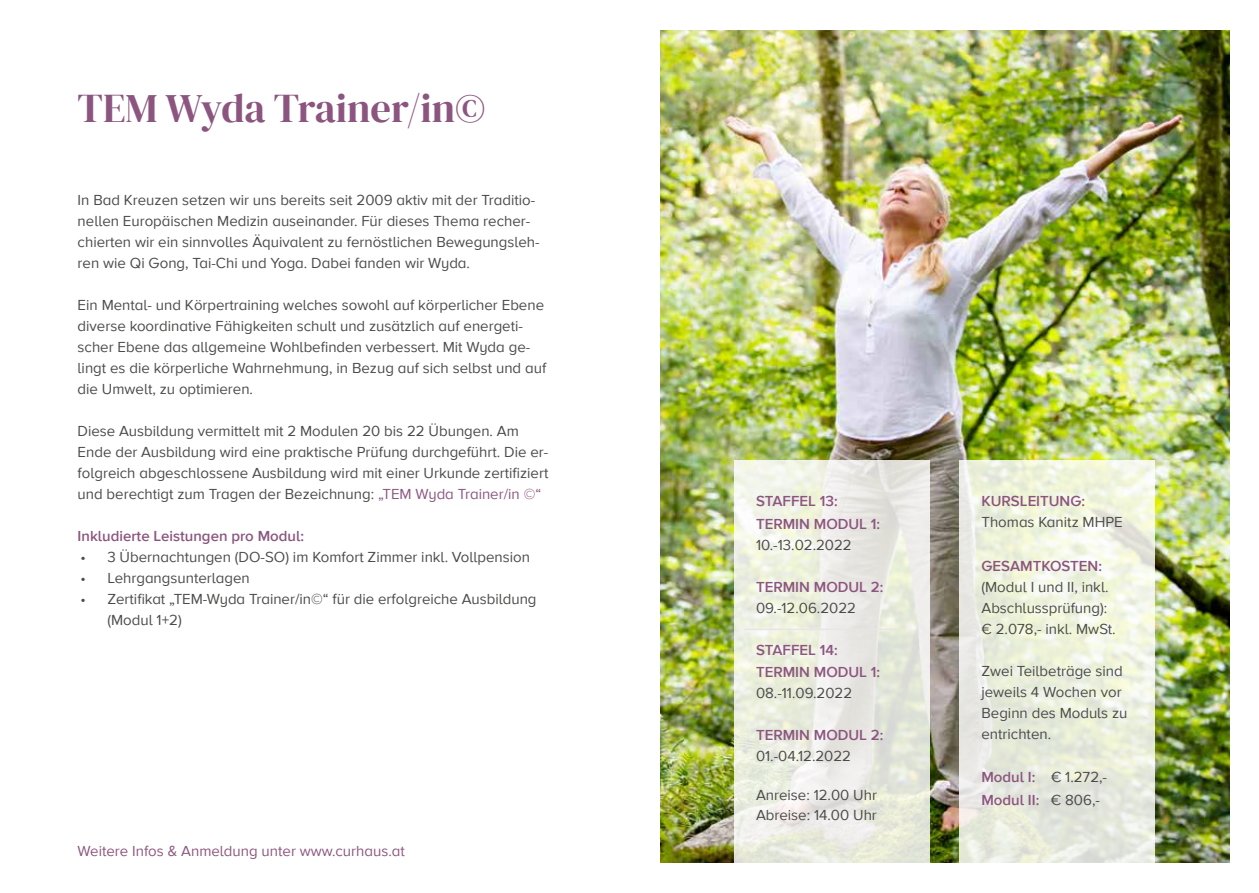
<style>
.page{position:relative;width:1259px;height:893px;background:#fff}
.page>*{position:absolute;margin:0;border:0;box-sizing:border-box;transform-origin:0 0}
.t1{font:40.5px "DM Serif Display";color:#8c557f}
.t2{font:15px/21px "Proxima Nova A";color:#4a4a49}
.t3{font:600 15px/22.5px "Proxima Nova A";color:#8c557f}
.t4{font:15px "Proxima Nova A";color:#8c557f}
.s1{color:#8c557f}
.s2{font-weight:400;color:#4a4a49}
</style>
<div class="page">
<img style="left:661px;top:31px;width:568px;height:831px">
<svg style="left:733px;top:460px;width:196px;height:403px;background:#eaebe1"></svg>
<svg style="left:959px;top:460px;width:195px;height:403px;background:#ebeedf"></svg>
<h1 class="t1" style="left:78px;top:84px;width:409px">TEM Wyda Trainer/in©</h1>
<p class="t2" style="left:78px;top:189px;width:463px">In Bad Kreuzen setzen wir uns bereits seit 2009 aktiv mit der Traditio&shy;nellen Europäischen Medizin auseinander. Für dieses Thema recher&shy;chierten wir ein sinnvolles Äquivalent zu fernöstlichen Bewegungsleh&shy;ren wie Qi Gong, Tai-Chi und Yoga. Dabei fanden wir Wyda.</p>
<p class="t2" style="left:78px;top:294px;width:470px">Ein Mental- und Körpertraining welches sowohl auf körperlicher Ebene diverse koordinative Fähigkeiten schult und zusätzlich auf energeti&shy;scher Ebene das allgemeine Wohlbefinden verbessert. Mit Wyda ge&shy;lingt es die körperliche Wahrnehmung, in Bezug auf sich selbst und auf die Umwelt, zu optimieren.</p>
<p class="t2" style="left:78px;top:420px;width:472px">Diese Ausbildung vermittelt mit 2 Modulen 20 bis 22 Übungen. Am Ende der Ausbildung wird eine praktische Prüfung durchgeführt. Die er&shy;folgreich abgeschlossene Ausbildung wird mit einer Urkunde zertifiziert und berechtigt zum Tragen der Bezeichnung: <span class="s1">„TEM Wyda Trainer/in ©“</span></p>
<p class="t3" style="left:78px;top:525px;width:228px">Inkludierte Leistungen pro Modul:</p>
<p class="t2" style="left:80px;top:546px;width:451px">• 3 Übernachtungen (DO-SO) im Komfort Zimmer inkl. Vollpension</p>
<p class="t2" style="left:80px;top:567px;width:171px">• Lehrgangsunterlagen</p>
<p class="t2" style="left:107px;top:588px;width:431px;text-indent:-27px">• Zertifikat „TEM-Wyda Trainer/in©“ für die erfolgreiche Ausbildung (Modul 1+2)</p>
<p class="t4" style="left:78px;top:840px;width:329px">Weitere Infos &amp; Anmeldung unter www.curhaus.at</p>
<p class="t3" style="left:756px;top:490px;width:126px">STAFFEL 13:<br>TERMIN MODUL 1:</p>
<p class="t2" style="left:756px;top:534px;width:97px">10.-13.02.2022</p>
<p class="t3" style="left:756px;top:575px;width:129px">TERMIN MODUL 2:</p>
<p class="t2" style="left:756px;top:597px;width:102px">09.-12.06.2022</p>
<p class="t3" style="left:756px;top:638px;width:126px">STAFFEL 14:<br>TERMIN MODUL 1:</p>
<p class="t2" style="left:756px;top:682px;width:98px">08.-11.09.2022</p>
<p class="t3" style="left:756px;top:724px;width:129px">TERMIN MODUL 2:</p>
<p class="t2" style="left:756px;top:745px;width:97px">01.-04.12.2022</p>
<p class="t2" style="left:756px;top:785px;width:122px;line-height:19.5px">Anreise: 12.00 Uhr<br>Abreise: 14.00 Uhr</p>
<p class="t3" style="left:981px;top:490px;width:105px">KURSLEITUNG:</p>
<p class="t2" style="left:981px;top:511px;width:143px">Thomas Kanitz MHPE</p>
<p class="t3" style="left:981px;top:554px;width:122px">GESAMTKOSTEN:</p>
<p class="t2" style="left:981px;top:576px;width:136px">(Modul I und II, inkl.<br>Abschlussprüfung): € 2.078,- inkl. MwSt.</p>
<p class="t2" style="left:981px;top:660px;width:147px">Zwei Teilbeträge sind jeweils 4 Wochen vor<br>Beginn des Moduls zu entrichten.</p>
<p class="t3" style="left:981px;top:766px;width:127px">Modul I: <span class="s2">€ 1.272,-<br></span>Modul II: <span class="s2">€ 806,-</span></p>
</div>
